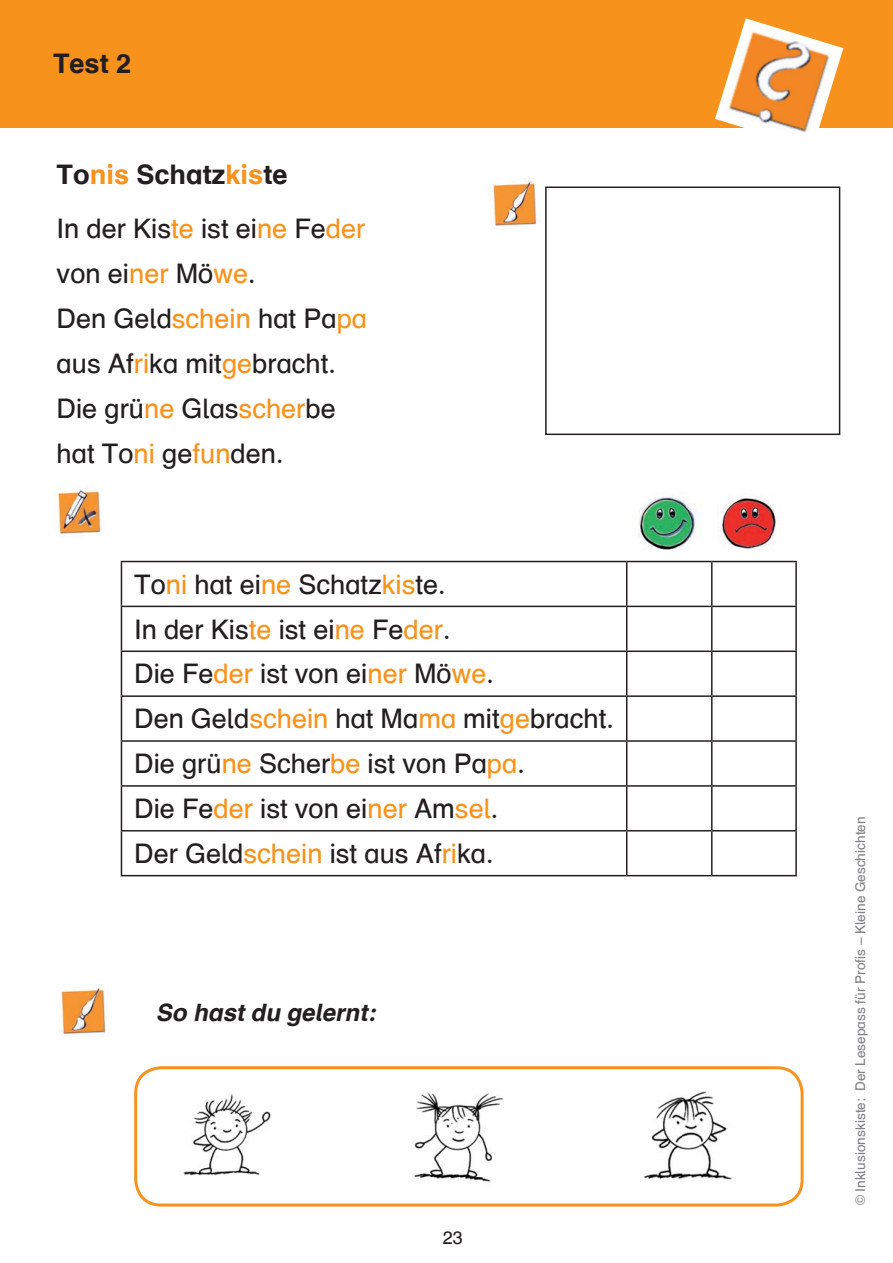
<style>
.page{position:relative;width:893px;height:1263px;background:#fff}
.page>*{position:absolute;margin:0;border:0;box-sizing:border-box;transform-origin:0 0}
.Folgezeile{font:27px/45px "Auer Schulbuch";color:#231f20}
.Folgezeile-2{font:700 27px "Auer Schulbuch";color:#231f20}
.t1{font:italic 700 24px "Auer Schulbuch";color:#231f20}
.t2{font:18px "Auer Schulbuch";color:#231f20}
.t3{font:13.5px "Auer Schulbuch";color:#808285}
.s1{color:#f7931d}
</style>
<div class="page">
<div style="left:0;top:0;width:893px;height:128px;background:#f7931d"></div>
<svg style="left:715px;top:18px;width:128px;height:104px"></svg>
<img style="left:723px;top:24px;width:111px;height:108px">
<div style="left:134px;top:1066px;width:670px;height:140px;border:3px solid #f7931d;border-radius:26px"></div>
<img style="left:183px;top:1093px;width:88px;height:83px">
<img style="left:414px;top:1091px;width:90px;height:91px">
<img style="left:644px;top:1091px;width:88px;height:89px">
<img style="left:61px;top:984px;width:45px;height:52px">
<img style="left:492px;top:179px;width:45px;height:47px">
<img style="left:57px;top:486px;width:44px;height:48px">
<div style="left:545px;top:187px;width:295px;height:248px;border:2px solid #231f20"></div>
<hr style="left:121px;top:606px;width:506px;height:1px;background:#231f20">
<hr style="left:627px;top:606px;width:85px;height:1px;background:#231f20">
<hr style="left:712px;top:606px;width:85px;height:1px;background:#231f20">
<hr style="left:121px;top:650px;width:506px;height:2px;background:#231f20">
<hr style="left:627px;top:650px;width:85px;height:2px;background:#231f20">
<hr style="left:712px;top:650px;width:85px;height:2px;background:#231f20">
<hr style="left:121px;top:695px;width:506px;height:2px;background:#231f20">
<hr style="left:627px;top:695px;width:85px;height:2px;background:#231f20">
<hr style="left:712px;top:695px;width:85px;height:2px;background:#231f20">
<hr style="left:121px;top:740px;width:506px;height:2px;background:#231f20">
<hr style="left:627px;top:740px;width:85px;height:2px;background:#231f20">
<hr style="left:712px;top:740px;width:85px;height:2px;background:#231f20">
<hr style="left:121px;top:785px;width:506px;height:2px;background:#231f20">
<hr style="left:627px;top:785px;width:85px;height:2px;background:#231f20">
<hr style="left:712px;top:785px;width:85px;height:2px;background:#231f20">
<hr style="left:121px;top:830px;width:506px;height:1px;background:#231f20">
<hr style="left:627px;top:830px;width:85px;height:1px;background:#231f20">
<hr style="left:712px;top:830px;width:85px;height:1px;background:#231f20">
<hr style="left:627px;top:561px;width:85px;height:1px;background:#231f20">
<hr style="left:627px;top:875px;width:85px;height:1px;background:#231f20">
<hr style="left:712px;top:561px;width:85px;height:1px;background:#231f20">
<hr style="left:711px;top:562px;width:1px;height:44px;background:#231f20">
<hr style="left:795px;top:562px;width:2px;height:44px;background:#231f20">
<hr style="left:711px;top:607px;width:1px;height:43px;background:#231f20">
<hr style="left:795px;top:607px;width:2px;height:43px;background:#231f20">
<hr style="left:711px;top:652px;width:1px;height:43px;background:#231f20">
<hr style="left:795px;top:652px;width:2px;height:43px;background:#231f20">
<hr style="left:711px;top:697px;width:1px;height:43px;background:#231f20">
<hr style="left:795px;top:697px;width:2px;height:43px;background:#231f20">
<hr style="left:711px;top:742px;width:1px;height:43px;background:#231f20">
<hr style="left:795px;top:742px;width:2px;height:43px;background:#231f20">
<hr style="left:711px;top:787px;width:1px;height:43px;background:#231f20">
<hr style="left:795px;top:787px;width:2px;height:43px;background:#231f20">
<hr style="left:711px;top:831px;width:1px;height:44px;background:#231f20">
<hr style="left:795px;top:831px;width:2px;height:44px;background:#231f20">
<hr style="left:712px;top:875px;width:85px;height:1px;background:#231f20">
<hr style="left:121px;top:561px;width:506px;height:1px;background:#231f20">
<hr style="left:121px;top:562px;width:1px;height:44px;background:#231f20">
<hr style="left:626px;top:562px;width:1px;height:44px;background:#231f20">
<hr style="left:121px;top:607px;width:1px;height:43px;background:#231f20">
<hr style="left:626px;top:607px;width:1px;height:43px;background:#231f20">
<hr style="left:121px;top:652px;width:1px;height:43px;background:#231f20">
<hr style="left:626px;top:652px;width:1px;height:43px;background:#231f20">
<hr style="left:121px;top:697px;width:1px;height:43px;background:#231f20">
<hr style="left:626px;top:697px;width:1px;height:43px;background:#231f20">
<hr style="left:121px;top:742px;width:1px;height:43px;background:#231f20">
<hr style="left:626px;top:742px;width:1px;height:43px;background:#231f20">
<hr style="left:121px;top:787px;width:1px;height:43px;background:#231f20">
<hr style="left:626px;top:787px;width:1px;height:43px;background:#231f20">
<hr style="left:121px;top:831px;width:1px;height:44px;background:#231f20">
<hr style="left:626px;top:831px;width:1px;height:44px;background:#231f20">
<hr style="left:121px;top:875px;width:506px;height:1px;background:#231f20">
<img style="left:635px;top:497px;width:64px;height:53px">
<img style="left:720px;top:493px;width:56px;height:58px">
<p class="Folgezeile-2" style="left:53px;top:46px;width:79px">Test 2</p>
<p class="Folgezeile-2" style="left:57px;top:157px;width:232px">To<span class="s1">nis</span> Schatz<span class="s1">kis</span>te</p>
<p class="Folgezeile" style="left:57px;top:205px;width:310px">In der Kis<span class="s1">te</span> ist ei<span class="s1">ne</span> Fe<span class="s1">der </span>von ei<span class="s1">ner</span> Mö<span class="s1">we</span>.</p>
<p class="Folgezeile" style="left:57px;top:295px;width:312px">Den Geld<span class="s1">schein</span> hat Pa<span class="s1">pa </span>aus Af<span class="s1">ri</span>ka mit<span class="s1">ge</span>bracht.</p>
<p class="Folgezeile" style="left:57px;top:385px;width:281px">Die grü<span class="s1">ne</span> Glas<span class="s1">scher</span>be hat To<span class="s1">ni</span> ge<span class="s1">fun</span>den.</p>
<p class="Folgezeile" style="left:134px;top:561px;width:313px">To<span class="s1">ni</span> hat ei<span class="s1">ne</span> Schatz<span class="s1">kis</span>te.</p>
<p class="Folgezeile" style="left:134px;top:606px;width:318px">In der Kis<span class="s1">te</span> ist ei<span class="s1">ne</span> Fe<span class="s1">der</span>.</p>
<p class="Folgezeile" style="left:134px;top:651px;width:361px">Die Fe<span class="s1">der</span> ist von ei<span class="s1">ner</span> Mö<span class="s1">we</span>.</p>
<p class="Folgezeile" style="left:134px;top:696px;width:481px">Den Geld<span class="s1">schein</span> hat Ma<span class="s1">ma</span> mit<span class="s1">ge</span>bracht.</p>
<p class="Folgezeile" style="left:134px;top:740px;width:392px">Die grü<span class="s1">ne</span> Scher<span class="s1">be</span> ist von Pa<span class="s1">pa</span>.</p>
<p class="Folgezeile" style="left:134px;top:785px;width:366px">Die Fe<span class="s1">der</span> ist von ei<span class="s1">ner</span> Am<span class="s1">sel</span>.</p>
<p class="Folgezeile" style="left:134px;top:830px;width:361px">Der Geld<span class="s1">schein</span> ist aus Af<span class="s1">ri</span>ka.</p>
<p class="t1" style="left:156px;top:997px;width:221px">So hast du gelernt:</p>
<p class="t2" style="left:443px;top:1226px;width:22px">23</p>
<p class="t3" style="left:852px;top:1205px;width:390px;rotate:-90deg">© Inklusionskiste: Der Lesepass für Profis – Kleine Geschichten</p>
</div>
